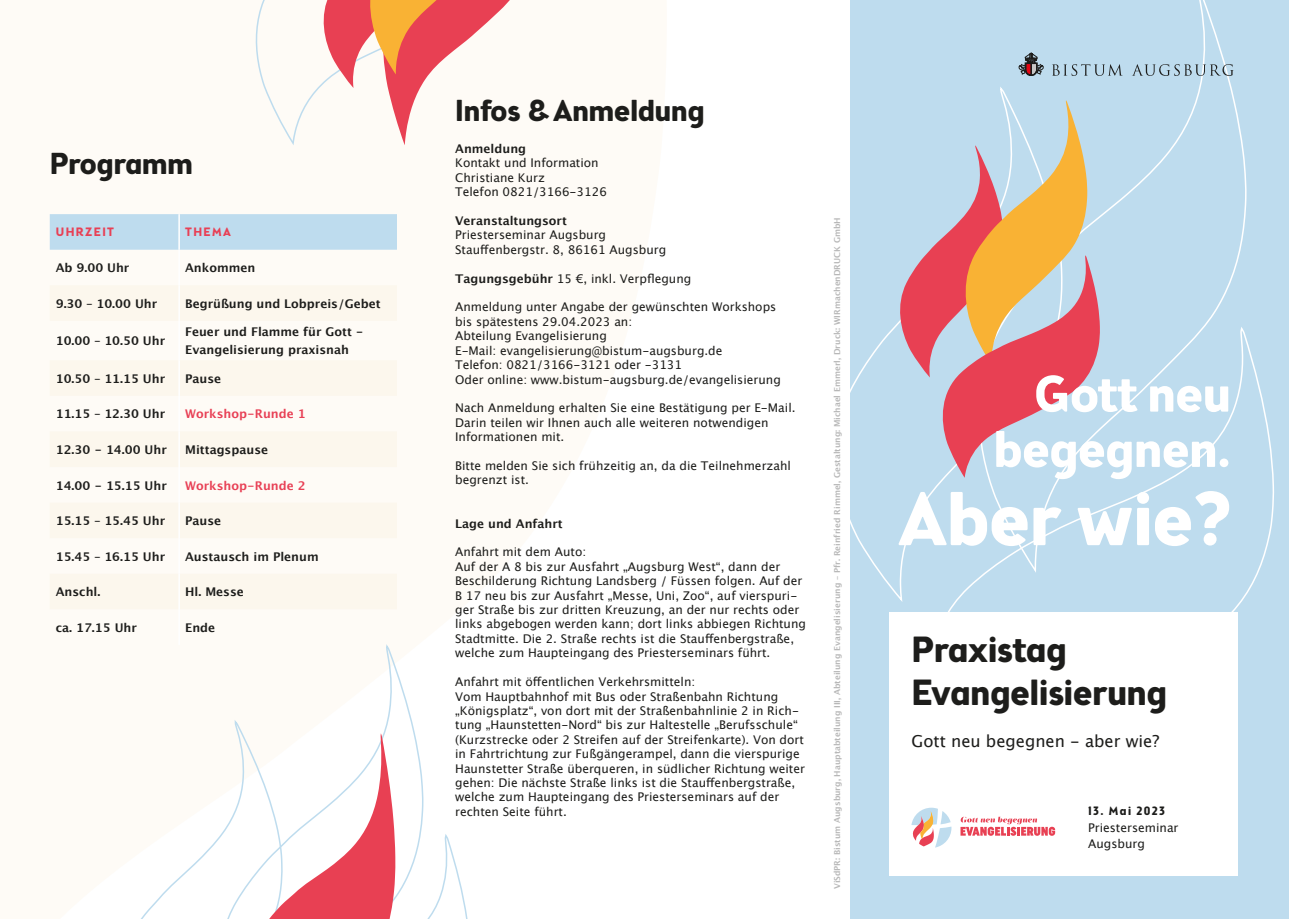
<style>
.page{position:relative;width:1289px;height:919px;background:#fff}
.page>*{position:absolute;margin:0;border:0;box-sizing:border-box;transform-origin:0 0}
.t1{font:700 75.45px "Brooklyn Samuels Five";color:#fff}
.t2{font:700 50.85px/55.2px "Brooklyn Samuels Five";color:#fff;text-align:right}
.t3{font:700 36px/43.2px "Brooklyn Samuels Five";color:#1d1d1b}
.t4{font:700 30px "Brooklyn Samuels Five";color:#1d1d1b}
.t5{font:16.5px "Lucida Grande";color:#1d1d1b}
.t6{font:12px/14.4px "Lucida Grande";color:#1d1d1b}
.t7{font:700 12px/18px "Lucida Grande";color:#1d1d1b}
.t8{font:700 12px "Lucida Grande";color:#e84055}
.t9{font:700 12px "Brooklyn Samuels Five";letter-spacing:.12em;color:#e84055}
.t10{font:700 12px "Brooklyn Samuels Five";letter-spacing:.12em;color:#1d1d1b}
.t11{font:700 8.25px "Lucida Grande";color:#b7b7b7}
.s1{font-weight:700}
</style>
<div class="page">
<div style="left:850px;top:0;width:438px;height:918px;background:#bedcee"></div>
<svg style="left:850px;top:326px;width:71px;height:276px"></svg>
<svg style="left:1000px;top:0;width:247px;height:324px"></svg>
<svg style="left:921px;top:324px;width:353px;height:288px"></svg>
<svg style="left:1051px;top:64px;width:71px;height:12px"></svg>
<svg style="left:1131px;top:64px;width:102px;height:12px"></svg>
<svg style="left:1018px;top:53px;width:25px;height:23px"></svg>
<div style="left:889px;top:612px;width:349px;height:264px;background:#fff"></div>
<svg style="left:960px;top:816px;width:95px;height:19px"></svg>
<svg style="left:911px;top:807px;width:40px;height:40px"></svg>
<svg style="left:895px;top:100px;width:204px;height:378px"></svg>
<div style="left:50px;top:214px;width:347px;height:36px;background:#bedcee"></div>
<svg style="left:50px;top:285px;width:347px;height:324px;fill:#fcf7ed"></svg>
<hr style="left:178px;top:214px;width:2px;height:36px;background:#fff">
<hr style="left:178px;top:285px;width:2px;height:36px;background:#fff">
<hr style="left:178px;top:321px;width:2px;height:39px;background:#fff">
<hr style="left:178px;top:360px;width:2px;height:36px;background:#fff">
<hr style="left:178px;top:396px;width:2px;height:35px;background:#fff">
<hr style="left:178px;top:431px;width:2px;height:36px;background:#fff">
<hr style="left:178px;top:467px;width:2px;height:35px;background:#fff">
<hr style="left:178px;top:502px;width:2px;height:36px;background:#fff">
<hr style="left:178px;top:538px;width:2px;height:35px;background:#fff">
<hr style="left:178px;top:573px;width:2px;height:36px;background:#fff">
<svg style="left:386px;top:644px;width:25px;height:73px"></svg>
<svg style="left:141px;top:717px;width:327px;height:201px"></svg>
<svg style="left:255px;top:0;width:255px;height:146px"></svg>
<h3 class="t4" style="left:50px;top:148px;width:145px">Programm</h3>
<p class="t9" style="left:56px;top:226px;width:60px">UHRZEIT</p>
<p class="t9" style="left:185px;top:226px;width:47px">THEMA</p>
<p class="t7" style="left:56px;top:260px;width:75px">Ab 9.00 Uhr</p>
<p class="t7" style="left:185px;top:260px;width:72px">Ankommen</p>
<p class="t7" style="left:56px;top:295px;width:103px">9.30 – 10.00 Uhr</p>
<p class="t7" style="left:185px;top:295px;width:197px">Begrüßung und Lobpreis/Gebet</p>
<p class="t7" style="left:56px;top:333px;width:111px">10.00 – 10.50 Uhr</p>
<p class="t7" style="left:185px;top:324px;width:180px">Feuer und Flamme für Gott -<br>Evangelisierung praxisnah</p>
<p class="t7" style="left:56px;top:370px;width:111px">10.50 – 11.15 Uhr</p>
<p class="t7" style="left:185px;top:370px;width:38px">Pause</p>
<p class="t7" style="left:56px;top:406px;width:111px">11.15 – 12.30 Uhr</p>
<p class="t8" style="left:185px;top:409px;width:122px">Workshop-Runde 1</p>
<p class="t7" style="left:56px;top:441px;width:113px">12.30 - 14.00 Uhr</p>
<p class="t7" style="left:185px;top:441px;width:84px">Mittagspause</p>
<p class="t7" style="left:56px;top:477px;width:113px">14.00 - 15.15 Uhr</p>
<p class="t8" style="left:185px;top:480px;width:122px">Workshop-Runde 2</p>
<p class="t7" style="left:56px;top:512px;width:111px">15.15 – 15.45 Uhr</p>
<p class="t7" style="left:185px;top:512px;width:38px">Pause</p>
<p class="t7" style="left:56px;top:548px;width:111px">15.45 – 16.15 Uhr</p>
<p class="t7" style="left:185px;top:548px;width:135px">Austausch im Plenum</p>
<p class="t7" style="left:56px;top:583px;width:46px">Anschl.</p>
<p class="t7" style="left:185px;top:583px;width:60px">Hl. Messe</p>
<p class="t7" style="left:56px;top:619px;width:83px">ca. 17.15 Uhr</p>
<p class="t7" style="left:185px;top:619px;width:32px">Ende</p>
<h3 class="t4" style="left:455px;top:95px;width:251px">Infos &amp; Anmeldung</h3>
<p class="t7" style="left:455px;top:140px;width:72px">Anmeldung</p>
<p class="t6" style="left:455px;top:157px;width:153px">Kontakt und Information<br>Christiane Kurz<br>Telefon 0821/3166-3126</p>
<p class="t7" style="left:455px;top:212px;width:113px">Veranstaltungsort</p>
<p class="t6" style="left:455px;top:229px;width:212px">Priesterseminar Augsburg<br>Stauffenbergstr. 8, 86161 Augsburg</p>
<p class="t6" style="left:455px;top:271px;width:238px"><span class="s1">Tagungsgebühr</span> 15 €, inkl. Verpflegung</p>
<p class="t6" style="left:455px;top:300px;width:327px">Anmeldung unter Angabe der gewünschten Workshops bis spätestens 29.04.2023 an:<br>Abteilung Evangelisierung<br>E-Mail: evangelisierung@bistum-augsburg.de<br>Telefon: 0821/3166-3121 oder -3131<br>Oder online: www.bistum-augsburg.de/evangelisierung</p>
<p class="t6" style="left:455px;top:401px;width:342px">Nach Anmeldung erhalten Sie eine Bestätigung per E-Mail.<br>Darin teilen wir Ihnen auch alle weiteren notwendigen<br>Informationen mit.</p>
<p class="t6" style="left:455px;top:458px;width:337px">Bitte melden Sie sich frühzeitig an, da die Teilnehmerzahl begrenzt ist.</p>
<p class="t7" style="left:455px;top:515px;width:109px">Lage und Anfahrt</p>
<p class="t6" style="left:455px;top:545px;width:352px">Anfahrt mit dem Auto:<br>Auf der A 8 bis zur Ausfahrt „Augsburg West“, dann der Beschilderung Richtung Landsberg / Füssen folgen. Auf der B 17 neu bis zur Ausfahrt „Messe, Uni, Zoo“, auf vierspuri&shy;ger Straße bis zur dritten Kreuzung, an der nur rechts oder links abgebogen werden kann; dort links abbiegen Richtung Stadtmitte. Die 2. Straße rechts ist die Stauffenbergstraße, welche zum Haupteingang des Priesterseminars führt.</p>
<p class="t6" style="left:455px;top:674px;width:351px">Anfahrt mit öffentlichen Verkehrsmitteln:<br>Vom Hauptbahnhof mit Bus oder Straßenbahn Richtung „Königsplatz“, von dort mit der Straßenbahnlinie 2 in Rich&shy;tung „Haunstetten-Nord“ bis zur Haltestelle „Berufsschule“ (Kurzstrecke oder 2 Streifen auf der Streifenkarte). Von dort in Fahrtrichtung zur Fußgängerampel, dann die vierspurige Haunstetter Straße überqueren, in südlicher Richtung weiter gehen: Die nächste Straße links ist die Stauffenbergstraße, welche zum Haupteingang des Priesterseminars auf der rechten Seite führt.</p>
<p class="t11" style="left:833px;top:889px;width:673px;rotate:-90deg">ViSdPR: Bistum Augsburg, Hauptabteilung III, Abteilung Evangelisierung – Pfr. Reinfried Rimmel, Gestaltung: Michael Emmerl, Druck: WIRmachenDRUCK GmbH</p>
<h2 class="t2" style="left:993px;top:368px;width:238px">Gott neu begegnen.</h2>
<h1 class="t1" style="left:898px;top:480px;width:334px">Aber wie?</h1>
<h3 class="t3" style="left:911px;top:629px;width:257px">Praxistag<br>Evangelisierung</h3>
<h3 class="t5" style="left:911px;top:733px;width:249px">Gott neu begegnen - aber wie?</h3>
<p class="t10" style="left:1088px;top:805px;width:78px">13. Mai 2023</p>
<p class="t6" style="left:1088px;top:820px;width:92px;line-height:16.5px">Priesterseminar<br>Augsburg</p>
</div>
